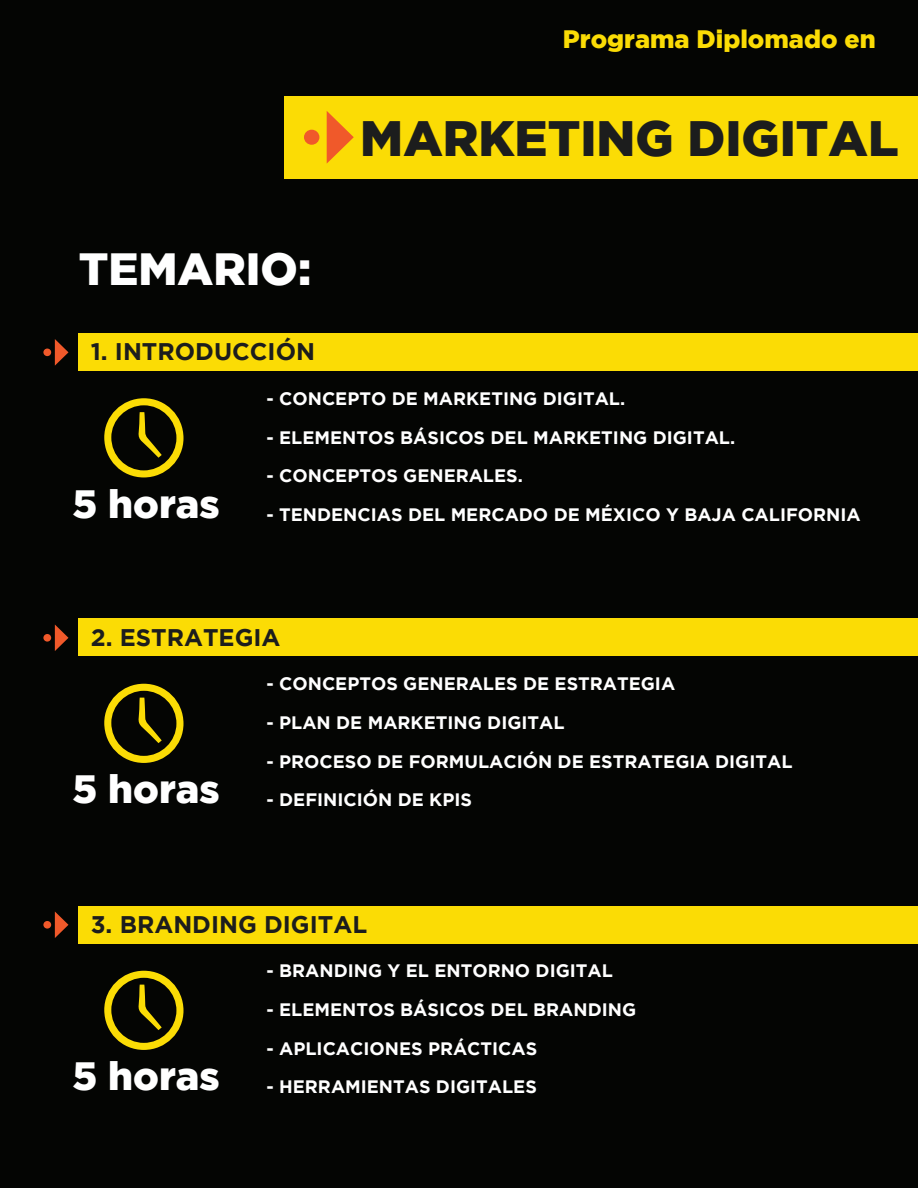
<style>
.page{position:relative;width:918px;height:1188px;background:#040503}
.page>*{position:absolute;margin:0;border:0;box-sizing:border-box;transform-origin:0 0}
.t1{font:900 49.65px "Gotham";color:#1c1d1d}
.t2{font:900 45px "Gotham";color:#fff}
.t3{font:900 25.2px "Gotham";color:#fbdc05}
.t4{font:700 24px "Gotham";color:#1c1d1d}
.t5{font:700 18px/38.7px "Gotham";color:#fff}
</style>
<div class="page">
<div style="left:79px;top:334px;width:839px;height:37px;background:#fbdc05"></div>
<div style="left:79px;top:618px;width:839px;height:38px;background:#fbdc05"></div>
<div style="left:79px;top:906px;width:839px;height:38px;background:#fbdc05"></div>
<div style="left:43px;top:349px;width:8px;height:7px;background:#f0592a;border-radius:50%"></div>
<svg style="left:55px;top:339px;width:14px;height:27px"></svg>
<svg style="left:104px;top:398px;width:80px;height:80px"></svg>
<div style="left:43px;top:634px;width:8px;height:8px;background:#f0592a;border-radius:50%"></div>
<svg style="left:55px;top:624px;width:14px;height:27px"></svg>
<svg style="left:104px;top:684px;width:80px;height:79px"></svg>
<div style="left:43px;top:921px;width:8px;height:8px;background:#f0592a;border-radius:50%"></div>
<svg style="left:55px;top:911px;width:14px;height:27px"></svg>
<svg style="left:104px;top:971px;width:80px;height:79px"></svg>
<div style="left:284px;top:96px;width:634px;height:83px;background:#fbdc05"></div>
<div style="left:304px;top:130px;width:15px;height:15px;background:#f0592a;border-radius:50%"></div>
<svg style="left:327px;top:111px;width:27px;height:52px"></svg>
<h3 class="t3" style="left:563px;top:25px;width:314px">Programa Diplomado en</h3>
<h2 class="t2" style="left:79px;top:243px;width:234px">TEMARIO:</h2>
<h1 class="t1" style="left:360px;top:109px;width:540px">MARKETING DIGITAL</h1>
<h3 class="t4" style="left:91px;top:338px;width:226px">1. INTRODUCCIÓN</h3>
<p class="t5" style="left:267px;top:379px;width:360px">- CONCEPTO DE MARKETING DIGITAL.</p>
<p class="t5" style="left:267px;top:417px;width:470px">- ELEMENTOS BÁSICOS DEL MARKETING DIGITAL.</p>
<p class="t5" style="left:73px;top:456px;width:790px;text-indent:194px">- CONCEPTOS GENERALES.<br><sup>5</sup> <sup>horas</sup> - TENDENCIAS DEL MERCADO DE MÉXICO Y BAJA CALIFORNIA</p>
<h3 class="t4" style="left:91px;top:624px;width:191px">2. ESTRATEGIA</h3>
<p class="t5" style="left:267px;top:664px;width:410px">- CONCEPTOS GENERALES DE ESTRATEGIA</p>
<p class="t5" style="left:267px;top:703px;width:300px">- PLAN DE MARKETING DIGITAL</p>
<p class="t5" style="left:73px;top:742px;width:721px;text-indent:194px">- PROCESO DE FORMULACIÓN DE ESTRATEGIA DIGITAL<br><sup>5</sup> <sup>horas</sup> - DEFINICIÓN DE KPIS</p>
<h3 class="t4" style="left:91px;top:911px;width:278px">3. BRANDING DIGITAL</h3>
<p class="t5" style="left:267px;top:951px;width:348px">- BRANDING Y EL ENTORNO DIGITAL</p>
<p class="t5" style="left:267px;top:990px;width:371px">- ELEMENTOS BÁSICOS DEL BRANDING</p>
<p class="t5" style="left:73px;top:1029px;width:466px;text-align:right">- APLICACIONES PRÁCTICAS<br><sup>5</sup> <sup>horas</sup> - HERRAMIENTAS DIGITALES</p>
</div>
